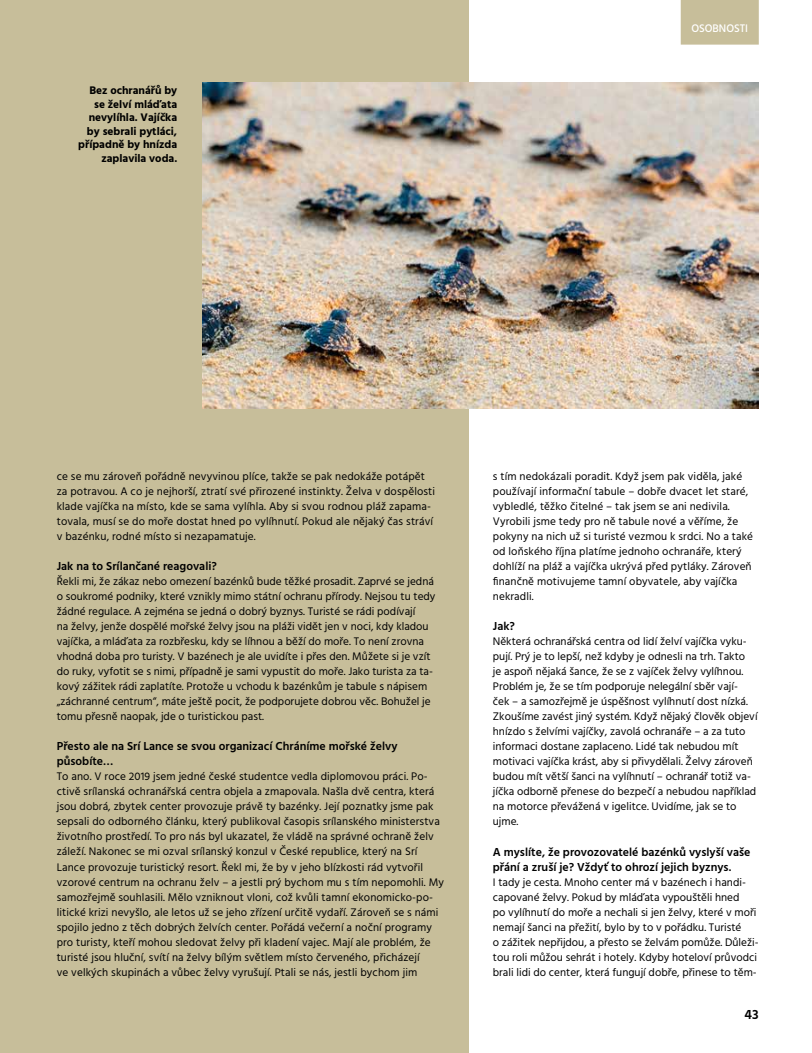
<style>
.page{position:relative;width:812px;height:1053px;background:#fff}
.page>*{position:absolute;margin:0;border:0;box-sizing:border-box;transform-origin:0 0}
.t1{font:600 13.75px "Hind";color:#000}
.t2{font:600 11.88px/15px "Hind";color:#000}
.t3{font:11.25px/15px "Hind";letter-spacing:.01em;color:#000}
.t4{font:700 11.25px/13.5px "Hind";color:#000;text-align:right}
.t5{font:500 11.25px "Hind";color:#fff}
</style>
<div class="page">
<div style="left:0;top:0;width:468px;height:1052px;background:#c7be9a"></div>
<img style="left:202px;top:82px;width:556px;height:326px">
<div style="left:680px;top:0;width:78px;height:45px;background:#c7be9a"></div>
<p class="t4" style="left:78px;top:84px;width:100px">Bez ochranářů by se želví mláďata nevylíhla. Vajíčka by sebrali pytláci, případně by hnízda zaplavila voda.</p>
<p class="t5" style="left:691px;top:21px;width:58px">OSOBNOSTI</p>
<p class="t3" style="left:57px;top:469px;width:380px">ce se mu zároveň pořádně nevyvinou plíce, takže se pak nedokáže potápět za potravou. A co je nejhorší, ztratí své přirozené instinkty. Želva v dospělosti klade vajíčka na místo, kde se sama vylíhla. Aby si svou rodnou pláž zapama&shy;tovala, musí se do moře dostat hned po vylíhnutí. Pokud ale nějaký čas stráví v bazénku, rodné místo si nezapamatuje.</p>
<p class="t2" style="left:57px;top:559px;width:162px">Jak na to Srílančané reagovali?</p>
<p class="t3" style="left:57px;top:574px;width:380px">Řekli mi, že zákaz nebo omezení bazénků bude těžké prosadit. Zaprvé se jedná o soukromé podniky, které vznikly mimo státní ochranu přírody. Nejsou tu tedy žádné regulace. A zejména se jedná o dobrý byznys. Turisté se rádi podívají<br>na želvy, jenže dospělé mořské želvy jsou na pláži vidět jen v noci, kdy kladou vajíčka, a mláďata za rozbřesku, kdy se líhnou a běží do moře. To není zrovna vhodná doba pro turisty. V bazénech je ale uvidíte i přes den. Můžete si je vzít do ruky, vyfotit se s nimi, případně je sami vypustit do moře. Jako turista za ta&shy;kový zážitek rádi zaplatíte. Protože u vchodu k bazénkům je tabule s nápisem „záchranné centrum“, máte ještě pocit, že podporujete dobrou věc. Bohužel je tomu přesně naopak, jde o turistickou past.</p>
<p class="t2" style="left:57px;top:739px;width:342px">Přesto ale na Srí Lance se svou organizací Chráníme mořské želvy působíte…</p>
<p class="t3" style="left:57px;top:769px;width:389px">To ano. V roce 2019 jsem jedné české studentce vedla diplomovou práci. Po&shy;ctivě srílanská ochranářská centra objela a zmapovala. Našla dvě centra, která jsou dobrá, zbytek center provozuje právě ty bazénky. Její poznatky jsme pak sepsali do odborného článku, který publikoval časopis srílanského ministerstva životního prostředí. To pro nás byl ukazatel, že vládě na správné ochraně želv záleží. Nakonec se mi ozval srílanský konzul v České republice, který na Srí Lance provozuje turistický resort. Řekl mi, že by v jeho blízkosti rád vytvořil vzorové centrum na ochranu želv – a jestli prý bychom mu s tím nepomohli. My samozřejmě souhlasili. Mělo vzniknout vloni, což kvůli tamní ekonomicko-po&shy;litické krizi nevyšlo, ale letos už se jeho zřízení určitě vydaří. Zároveň se s námi spojilo jedno z těch dobrých želvích center. Pořádá večerní a noční programy pro turisty, kteří mohou sledovat želvy při kladení vajec. Mají ale problém, že turisté jsou hluční, svítí na želvy bílým světlem místo červeného, přicházejí<br>ve velkých skupinách a vůbec želvy vyrušují. Ptali se nás, jestli bychom jim</p>
<p class="t3" style="left:493px;top:469px;width:262px">s tím nedokázali poradit. Když jsem pak viděla, jaké používají informační tabule – dobře dvacet let staré, vybledlé, těžko čitelné – tak jsem se ani nedivila.<br>Vyrobili jsme tedy pro ně tabule nové a věříme, že pokyny na nich už si turisté vezmou k srdci. No a také od loňského října platíme jednoho ochranáře, který dohlíží na pláž a vajíčka ukrývá před pytláky. Zároveň finančně motivujeme tamní obyvatele, aby vajíčka nekradli.</p>
<p class="t2" style="left:493px;top:619px;width:24px">Jak?</p>
<p class="t3" style="left:493px;top:634px;width:266px">Některá ochranářská centra od lidí želví vajíčka vyku&shy;pují. Prý je to lepší, než kdyby je odnesli na trh. Takto<br>je aspoň nějaká šance, že se z vajíček želvy vylíhnou.<br>Problém je, že se tím podporuje nelegální sběr vají-<br>ček – a samozřejmě je úspěšnost vylíhnutí dost nízká.<br>Zkoušíme zavést jiný systém. Když nějaký člověk objeví hnízdo s želvími vajíčky, zavolá ochranáře – a za tuto informaci dostane zaplaceno. Lidé tak nebudou mít motivaci vajíčka krást, aby si přivydělali. Želvy zároveň budou mít větší šanci na vylíhnutí – ochranář totiž va&shy;jíčka odborně přenese do bezpečí a nebudou například na motorce převážená v igelitce. Uvidíme, jak se to ujme.</p>
<p class="t2" style="left:493px;top:844px;width:259px">A myslíte, že provozovatelé bazénků vyslyší vaše přání a zruší je? Vždyť to ohrozí jejich byznys.</p>
<p class="t3" style="left:493px;top:874px;width:267px">I tady je cesta. Mnoho center má v bazénech i handi&shy;capované želvy. Pokud by mláďata vypouštěli hned<br>po vylíhnutí do moře a nechali si jen želvy, které v moři nemají šanci na přežití, bylo by to v pořádku. Turisté<br>o zážitek nepřijdou, a přesto se želvám pomůže. Důleži&shy;tou roli můžou sehrát i hotely. Kdyby hoteloví průvodci brali lidi do center, která fungují dobře, přinese to těm-</p>
<p class="t1" style="left:744px;top:1004px;width:16px">43</p>
</div>
